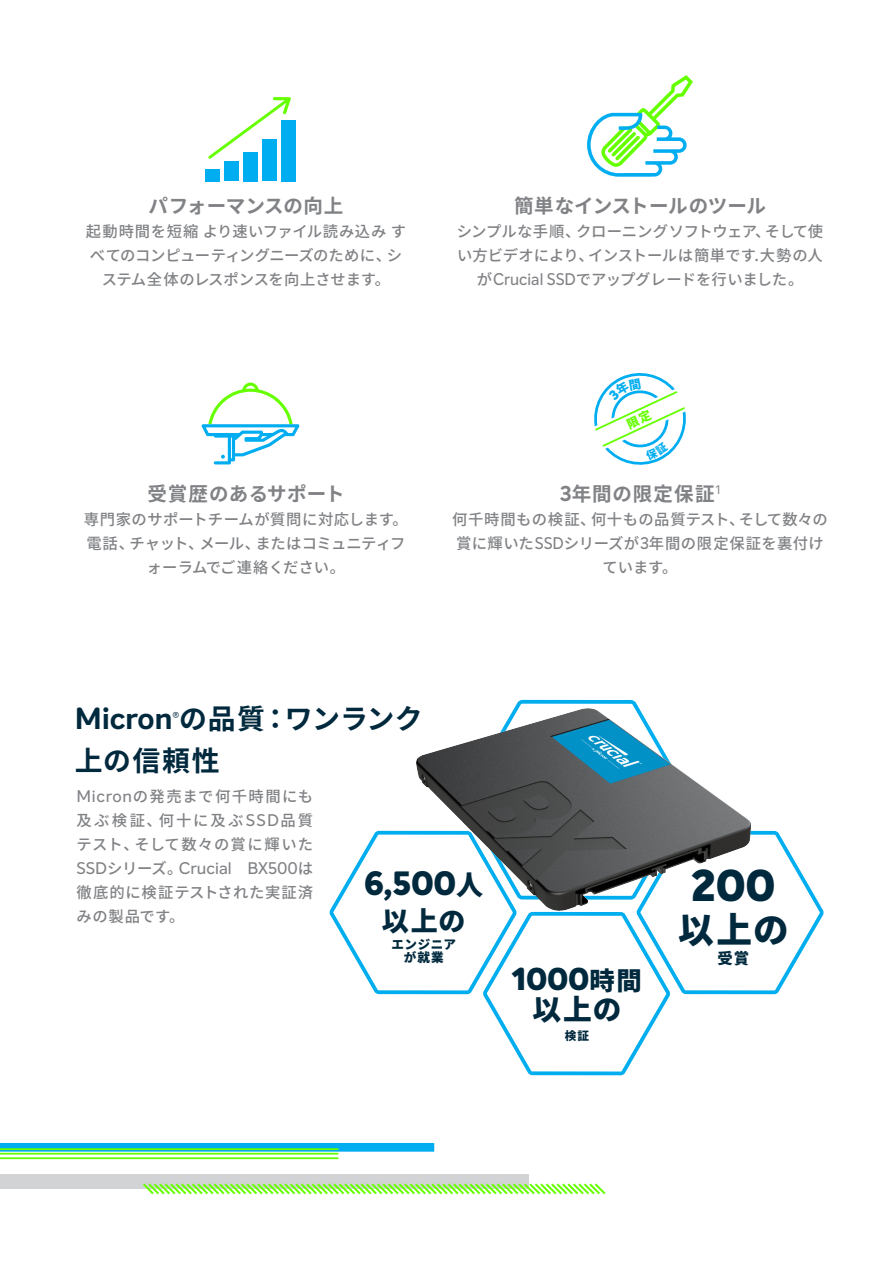
<style>
.page{position:relative;width:893px;height:1263px;background:#fff}
.page>*{position:absolute;margin:0;border:0;box-sizing:border-box;transform-origin:0 0}
.t1{font:800 43.5px "Intelo";color:#00293d}
.t2{font:900 35.7px "Noto Sans CJ Kjp";color:#00293d}
.t3{font:800 33px "Intelo";color:#00293d}
.t4{font:800 30.9px "Intelo";color:#00293d}
.t5{font:900 28.8px "Noto Sans CJ Kjp";color:#00293d}
.t6{font:700 27.9px "Noto Sans CJ Kjp";letter-spacing:.025em;color:#00293d}
.t7{font:900 27px "Noto Sans CJ Kjp";color:#00293d}
.none{font:700 19.5px "Noto Sans CJ Kjp";letter-spacing:.015em;color:#808285}
.none-2{font:700 19.5px "Noto Sans CJ Kjp";letter-spacing:-.01em;color:#808285}
.none-3{font:700 19.5px "Noto Sans CJ Kjp";letter-spacing:.05em;color:#808285}
.t8{font:500 16.5px "Intelo Alt";color:#808285}
.t9{font:500 15.3px/24px "Noto Sans CJ Kjp";letter-spacing:.01em;color:#808285;text-align:center}
.t10{font:500 15.3px/24px "Noto Sans CJ Kjp";letter-spacing:.03em;color:#808285;text-align:center}
.t11{font:500 15.3px/24px "Noto Sans CJ Kjp";letter-spacing:.045em;color:#808285}
.t12{font:900 15.3px "Noto Sans CJ Kjp";color:#00293d}
.t13{font:900 12.6px "Noto Sans CJ Kjp";letter-spacing:.05em;color:#00293d}
.t14{font:12.3px "Intelo";color:#00293d}
.t15{font:900 11.55px "Noto Sans CJ Kjp";color:#00293d}
.s1{font-family:"Intelo Alt";font-size:16.5px}
.s2{font-family:"Intelo Alt";font-size:21px}
.s3{font-family:"Intelo";font-size:30px}
.s4{font-family:"Noto Sans CJ Kjp";font-size:15.3px}
.s5{font-family:"Noto Sans CJ Kjp";font-weight:900;font-size:27px}
.s6{font-family:"Noto Sans CJ Kjp";font-weight:900;font-size:25.35px}
</style>
<div class="page">
<svg style="left:330px;top:759px;width:494px;height:316px"></svg>
<svg style="left:514px;top:700px;width:125px;height:8px"></svg>
<div style="left:0;top:1174px;width:529px;height:15px;background:#d1d3d4"></div>
<div style="left:0;top:1143px;width:434px;height:9px;background:#00adf0"></div>
<svg style="left:143px;top:1183px;width:463px;height:12px"></svg>
<hr style="left:0;top:1157px;width:338px;height:2px;background:#6f0">
<hr style="left:0;top:1153px;width:338px;height:1px;background:#6f0">
<hr style="left:0;top:1148px;width:338px;height:2px;background:#6f0">
<svg style="left:587px;top:75px;width:106px;height:102px"></svg>
<svg style="left:202px;top:383px;width:97px;height:81px"></svg>
<svg style="left:208px;top:97px;width:83px;height:62px"></svg>
<div style="left:205px;top:169px;width:14px;height:12px;background:#00adf0"></div>
<div style="left:224px;top:162px;width:14px;height:19px;background:#00adf0"></div>
<div style="left:243px;top:152px;width:15px;height:29px;background:#00adf0"></div>
<div style="left:263px;top:140px;width:14px;height:41px;background:#00adf0"></div>
<div style="left:282px;top:120px;width:14px;height:61px;background:#00adf0"></div>
<img style="left:417px;top:708px;width:334px;height:202px">
<svg style="left:594px;top:373px;width:92px;height:92px"></svg>
<p class="none" style="left:149px;top:195px;width:196px">パフォーマンスの向上</p>
<p class="t9" style="left:86px;top:220px;width:322px">起動時間を短縮より速いファイル読み込みすべてのコンピューティングニーズのために、システム全体のレスポンスを向上させます。</p>
<p class="none-2" style="left:514px;top:195px;width:253px">簡単なインストールのツール</p>
<p class="t9" style="left:457px;top:220px;width:368px">シンプルな手順、クローニングソフトウェア、そして使い方ビデオにより、インストールは簡単です.大勢の人が<span class="s1">Crucial SSD</span>でアップグレードを行いました。</p>
<p class="none" style="left:147px;top:483px;width:199px">受賞歴のあるサポート</p>
<p class="t9" style="left:84px;top:508px;width:325px">専門家のサポートチームが質問に対応します。電話、チャット、メール、またはコミュニティフォーラムでご連絡ください。</p>
<p class="none-3" style="left:560px;top:483px;width:162px"><span class="s2">3</span>年間の限定保証<sup>1</sup></p>
<p class="t10" style="left:452px;top:508px;width:377px">何千時間もの検証、何十もの品質テスト、そして数々の賞に輝いた<span class="s1">SSD</span>シリーズが<span class="s1">3</span>年間の限定保証を裏付けています。</p>
<p class="t6" style="left:75px;top:703px;width:349px"><span class="s3">Micron</span> の品質：ワンランク</p>
<p class="t14" style="left:172px;top:708px;width:8px">®</p>
<p class="t6" style="left:75px;top:745px;width:146px">上の信頼性</p>
<p class="t9" style="left:76px;top:784px;width:238px;text-align:justify"><span class="s1">Micron</span>の発売まで何千時間にも及ぶ検証、何十に及ぶ<span class="s1">SSD</span>品質テスト、そして数々の賞に輝いた</p>
<p class="t8" style="left:76px;top:857px;width:238px">SSD<span class="s4">シリーズ。</span>Crucial BX500<span class="s4">は</span></p>
<p class="t11" style="left:76px;top:880px;width:238px">徹底的に検証テストされた実証済みの製品です。</p>
<p class="t3" style="left:364px;top:862px;width:121px">6,500<span class="s5">人</span></p>
<p class="t7" style="left:382px;top:906px;width:85px">以上の</p>
<p class="t13" style="left:391px;top:937px;width:66px">エンジニア</p>
<p class="t13" style="left:404px;top:950px;width:42px">が就業</p>
<p class="t4" style="left:512px;top:959px;width:131px">1000<span class="s6">時間</span></p>
<p class="t5" style="left:532px;top:993px;width:91px">以上の</p>
<p class="t15" style="left:565px;top:1029px;width:26px">検証</p>
<p class="t1" style="left:691px;top:857px;width:86px">200</p>
<p class="t2" style="left:678px;top:909px;width:112px">以上の</p>
<p class="t12" style="left:718px;top:950px;width:33px">受賞</p>
</div>
